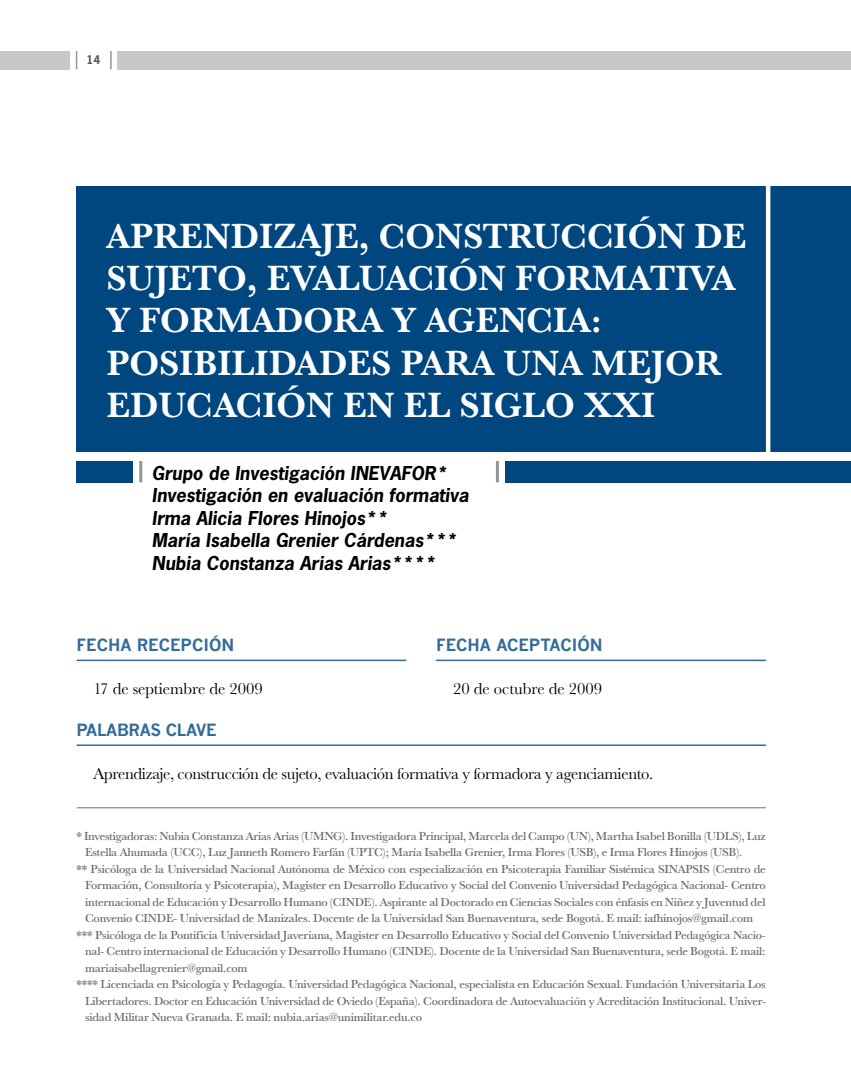
<style>
.page{position:relative;width:851px;height:1085px;background:#fff}
.page>*{position:absolute;margin:0;border:0;box-sizing:border-box;transform-origin:0 0}
.t1{font:700 36px/42px "URW Basker T";color:#fff}
.t2{font:italic 700 18px/22.5px "News Gothic";color:#000}
.t3{font:16.5px "URW Basker T";letter-spacing:-.02em;color:#000}
.t4{font:16.5px "URW Basker T";color:#000}
.t5{font:700 16.5px "News Gothic";color:#336b99}
.t6{font:700 16.5px "News Gothic";letter-spacing:-.02em;color:#336b99}
.t7{font:500 12px "URW Basker T";letter-spacing:-.02em;color:#6d6f71}
.t8{font:700 11.25px "News Gothic";color:#58595b}
</style>
<div class="page">
<div style="left:118px;top:51px;width:732px;height:18px;background:#c6c8ca"></div>
<svg style="left:110px;top:51px;width:2px;height:18px"></svg>
<svg style="left:76px;top:51px;width:1px;height:18px"></svg>
<div style="left:0;top:51px;width:70px;height:18px;background:#c6c8ca"></div>
<div style="left:77px;top:186px;width:773px;height:265px;background:#00467f"></div>
<div style="left:765px;top:186px;width:5px;height:265px;background:#fff"></div>
<hr style="left:77px;top:744px;width:688px;height:1px;background:#336b99">
<div style="left:505px;top:461px;width:345px;height:21px;background:#00467f"></div>
<hr style="left:139px;top:461px;width:3px;height:21px;background:#939598">
<div style="left:77px;top:461px;width:56px;height:21px;background:#00467f"></div>
<hr style="left:496px;top:461px;width:3px;height:21px;background:#939598">
<hr style="left:77px;top:807px;width:688px;height:1px;background:#6d6f71">
<hr style="left:77px;top:659px;width:329px;height:2px;background:#336b99">
<hr style="left:436px;top:659px;width:329px;height:2px;background:#336b99">
<p class="t8" style="left:86px;top:53px;width:15px">14</p>
<h1 class="t1" style="left:106px;top:215px;width:641px">APRENDIZAJE, CONSTRUCCIÓN DE<br>SUJETO, EVALUACIÓN FORMATIVA<br>Y FORMADORA Y AGENCIA:<br>POSIBILIDADES PARA UNA MEJOR<br>EDUCACIÓN EN EL SIGLO XXI</h1>
<h2 class="t2" style="left:152px;top:461px;width:318px">Grupo de Investigación INEVAFOR* Investigación en evaluación formativa Irma Alicia Flores Hinojos**<br>María Isabella Grenier Cárdenas*** Nubia Constanza Arias Arias****</h2>
<h3 class="t5" style="left:77px;top:635px;width:159px">FECHA RECEPCIÓN</h3>
<h3 class="t4" style="left:94px;top:679px;width:171px">17 de septiembre de 2009</h3>
<h3 class="t5" style="left:436px;top:635px;width:168px">FECHA ACEPTACIÓN</h3>
<h3 class="t4" style="left:453px;top:679px;width:150px">20 de octubre de 2009</h3>
<h3 class="t6" style="left:77px;top:719px;width:142px">PALABRAS CLAVE</h3>
<h3 class="t3" style="left:94px;top:763px;width:561px">Aprendizaje, construcción de sujeto, evaluación formativa y formadora y agenciamiento.</h3>
<p class="t7" style="left:77px;top:828px;width:690px">* Investigadoras: Nubia Constanza Arias Arias (UMNG). Investigadora Principal, Marcela del Campo (UN), Martha Isabel Bonilla (UDLS), Luz</p>
<p class="t7" style="left:85px;top:844px;width:658px">Estella Ahumada (UCC), Luz Janneth Romero Farfán (UPTC); María Isabella Grenier, Irma Flores (USB), e Irma Flores Hinojos (USB).</p>
<p class="t7" style="left:77px;top:861px;width:690px">** Psicóloga de la Universidad Nacional Autónoma de México con especialización en Psicoterapia Familiar Sistémica SINAPSIS (Centro de</p>
<p class="t7" style="left:85px;top:877px;width:682px">Formación, Consultoría y Psicoterapia), Magister en Desarrollo Educativo y Social del Convenio Universidad Pedagógica Nacional- Centro</p>
<p class="t7" style="left:85px;top:894px;width:682px">internacional de Educación y Desarrollo Humano (CINDE). Aspirante al Doctorado en Ciencias Sociales con énfasis en Niñez y Juventud del</p>
<p class="t7" style="left:85px;top:910px;width:669px">Convenio CINDE- Universidad de Manizales. Docente de la Universidad San Buenaventura, sede Bogotá. E mail: iafhinojos@gmail.com</p>
<p class="t7" style="left:77px;top:927px;width:690px">*** Psicóloga de la Pontificia Universidad Javeriana, Magister en Desarrollo Educativo y Social del Convenio Universidad Pedagógica Nacio-</p>
<p class="t7" style="left:85px;top:943px;width:682px">nal- Centro internacional de Educación y Desarrollo Humano (CINDE). Docente de la Universidad San Buenaventura, sede Bogotá. E mail:</p>
<p class="t7" style="left:85px;top:960px;width:164px">mariaisabellagrenier@gmail.com</p>
<p class="t7" style="left:77px;top:976px;width:690px">**** Licenciada en Psicología y Pedagogía. Universidad Pedagógica Nacional, especialista en Educación Sexual. Fundación Universitaria Los</p>
<p class="t7" style="left:85px;top:993px;width:682px">Libertadores. Doctor en Educación Universidad de Oviedo (España). Coordinadora de Autoevaluación y Acreditación Institucional. Univer-</p>
<p class="t7" style="left:85px;top:1009px;width:338px">sidad Militar Nueva Granada. E mail: nubia.arias@unimilitar.edu.co</p>
</div>
